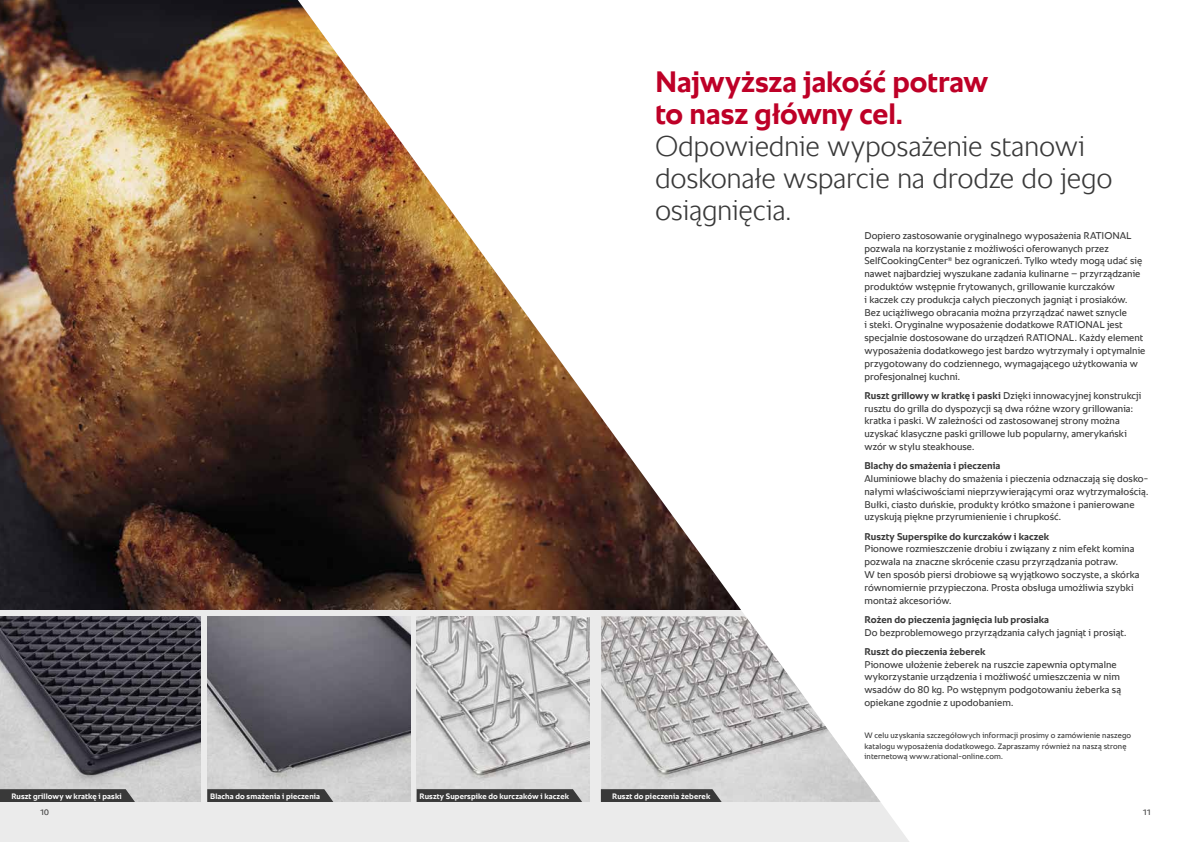
<style>
.page{position:relative;width:1191px;height:842px;background:#fff}
.page>*{position:absolute;margin:0;border:0;box-sizing:border-box;transform-origin:0 0}
.t1{font:700 30px/32px "RATIONAL Sans TT";letter-spacing:-.005em;color:#be0027}
.t2{font:300 29px/32px "RATIONAL Sans TT";letter-spacing:-.01em;color:#393939}
.t3{font:10px/12.8px "RATIONAL Sans TT";letter-spacing:.005em;color:#393939}
.t4{font:700 10px "RATIONAL Sans TT";letter-spacing:.005em;color:#393939}
.t5{font:8px/10.6px "RATIONAL Sans TT";letter-spacing:.015em;color:#393939}
.t6{font:700 8px "RATIONAL Sans TT";letter-spacing:.015em;color:#fff}
.s1{font-weight:700}
</style>
<div class="page">
<svg style="left:0;top:610px;width:909px;height:232px;background:#ededed"></svg>
<img style="left:601px;top:616px;width:279px;height:186px">
<img style="left:417px;top:616px;width:173px;height:186px">
<img style="left:207px;top:616px;width:203px;height:186px">
<img style="left:0;top:616px;width:201px;height:186px">
<img style="left:0;top:0;width:741px;height:610px">
<svg style="left:0;top:789px;width:135px;height:13px;background:#404040"></svg>
<svg style="left:601px;top:789px;width:120px;height:13px;background:#404040"></svg>
<svg style="left:207px;top:789px;width:126px;height:13px;background:#404040"></svg>
<svg style="left:417px;top:789px;width:165px;height:13px;background:#3f3f3f"></svg>
<h1 class="t1" style="left:655px;top:66px;width:335px">Najwyższa jakość potraw to nasz główny cel.</h1>
<h2 class="t2" style="left:655px;top:130px;width:459px">Odpowiednie wyposażenie stanowi doskonałe wsparcie na drodze do jego osiągnięcia.</h2>
<p class="t3" style="left:864px;top:229px;width:282px">Dopiero zastosowanie oryginalnego wyposażenia RATIONAL pozwala na korzystanie z możliwości oferowanych przez SelfCookingCenter<sup>®</sup> bez ograniczeń. Tylko wtedy mogą udać się nawet najbardziej wyszukane zadania kulinarne – przyrządzanie produktów wstępnie frytowanych, grillowanie kurczaków<br>i kaczek czy produkcja całych pieczonych jagniąt i prosiaków.<br>Bez uciążliwego obracania można przyrządzać nawet sznycle<br>i steki. Oryginalne wyposażenie dodatkowe RATIONAL jest specjalnie dostosowane do urządzeń RATIONAL. Każdy element wyposażenia dodatkowego jest bardzo wytrzymały i optymalnie przygotowany do codziennego, wymagającego użytkowania w profesjonalnej kuchni.</p>
<p class="t3" style="left:864px;top:389px;width:278px"><span class="s1">Ruszt grillowy w kratkę i paski</span> Dzięki innowacyjnej konstrukcji rusztu do grilla do dyspozycji są dwa różne wzory grillowania: kratka i paski. W zależności od zastosowanej strony można uzyskać klasyczne paski grillowe lub popularny, amerykański wzór w stylu steakhouse.</p>
<p class="t4" style="left:864px;top:459px;width:138px">Blachy do smażenia i pieczenia</p>
<p class="t3" style="left:864px;top:472px;width:285px">Aluminiowe blachy do smażenia i pieczenia odznaczają się dosko&shy;nałymi właściwościami nieprzywierającymi oraz wytrzymałością.<br>Bułki, ciasto duńskie, produkty krótko smażone i panierowane uzyskują piękne przyrumienienie i chrupkość.</p>
<p class="t4" style="left:864px;top:529px;width:186px">Ruszty Superspike do kurczaków i kaczek</p>
<p class="t3" style="left:864px;top:543px;width:277px">Pionowe rozmieszczenie drobiu i związany z nim efekt komina pozwala na znaczne skrócenie czasu przyrządzania potraw.<br>W ten sposób piersi drobiowe są wyjątkowo soczyste, a skórka równomiernie przypieczona. Prosta obsługa umożliwia szybki montaż akcesoriów.</p>
<p class="t4" style="left:864px;top:612px;width:186px">Rożen do pieczenia jagnięcia lub prosiaka</p>
<p class="t3" style="left:864px;top:626px;width:263px">Do bezproblemowego przyrządzania całych jagniąt i prosiąt.</p>
<p class="t4" style="left:864px;top:644px;width:123px">Ruszt do pieczenia żeberek</p>
<p class="t3" style="left:864px;top:658px;width:258px">Pionowe ułożenie żeberek na ruszcie zapewnia optymalne wykorzystanie urządzenia i możliwość umieszczenia w nim wsadów do 80 kg. Po wstępnym podgotowaniu żeberka są opiekane zgodnie z upodobaniem.</p>
<p class="t5" style="left:864px;top:730px;width:268px">W celu uzyskania szczegółowych informacji prosimy o zamówienie naszego katalogu wyposażenia dodatkowego. Zapraszamy również na naszą stronę internetową www.rational-online.com.</p>
<p class="t6" style="left:11px;top:790px;width:112px">Ruszt grillowy w kratkę i paski</p>
<p class="t6" style="left:210px;top:790px;width:112px">Blacha do smażenia i pieczenia</p>
<p class="t6" style="left:419px;top:790px;width:151px">Ruszty Superspike do kurczaków i kaczek</p>
<p class="t6" style="left:612px;top:790px;width:100px">Ruszt do pieczenia żeberek</p>
<p class="t5" style="left:40px;top:807px;width:11px">10</p>
<p class="t5" style="left:1142px;top:807px;width:10px">11</p>
</div>
